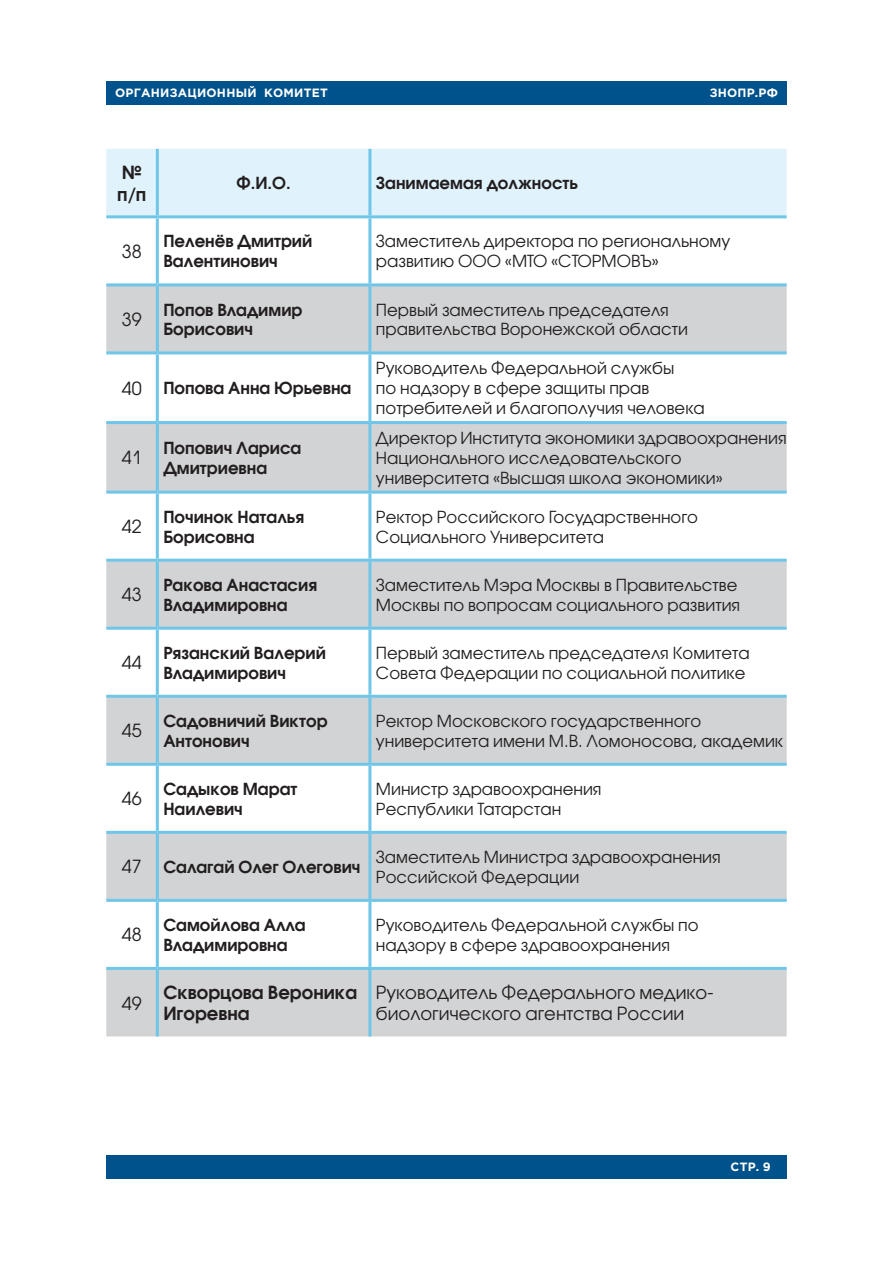
<style>
.page{position:relative;width:893px;height:1263px;background:#fff}
.page>*{position:absolute;margin:0;border:0;box-sizing:border-box;transform-origin:0 0}
.t1{font:18px/21.6px "Avant Garde Gothic C";color:#221e1f}
.t2{font:700 18px/21.6px "Avant Garde Gothic C";color:#221e1f}
.t3{font:16.5px/19.8px "Avant Garde Gothic C";color:#221e1f}
.t4{font:700 16.5px/19.8px "Avant Garde Gothic C";color:#221e1f}
.t5{font:700 12px "Gotham Pro";letter-spacing:.02em;color:#fff}
.s1{font-weight:400;font-size:18px}
</style>
<div class="page">
<div style="left:106px;top:1155px;width:681px;height:24px;background:#00528c"></div>
<div style="left:106px;top:81px;width:681px;height:23px;background:#00528c"></div>
<div style="left:106px;top:149px;width:681px;height:66px;background:#e0f2fb"></div>
<svg style="left:106px;top:286px;width:681px;height:750px;fill:#d1d3d4"></svg>
<hr style="left:156px;top:149px;width:3px;height:66px;background:#6fc6e9">
<hr style="left:368px;top:149px;width:3px;height:66px;background:#6fc6e9">
<hr style="left:106px;top:215px;width:51px;height:3px;background:#6fc6e9">
<hr style="left:157px;top:215px;width:213px;height:3px;background:#6fc6e9">
<hr style="left:370px;top:215px;width:417px;height:3px;background:#6fc6e9">
<hr style="left:157px;top:283px;width:213px;height:3px;background:#6fc6e9">
<hr style="left:370px;top:283px;width:417px;height:3px;background:#6fc6e9">
<hr style="left:157px;top:351px;width:213px;height:3px;background:#6fc6e9">
<hr style="left:370px;top:351px;width:417px;height:3px;background:#6fc6e9">
<hr style="left:106px;top:695px;width:51px;height:3px;background:#6fc6e9">
<hr style="left:157px;top:831px;width:213px;height:3px;background:#6fc6e9">
<hr style="left:370px;top:831px;width:417px;height:3px;background:#6fc6e9">
<hr style="left:156px;top:218px;width:3px;height:65px;background:#6fc6e9">
<hr style="left:368px;top:218px;width:3px;height:65px;background:#6fc6e9">
<hr style="left:106px;top:283px;width:51px;height:3px;background:#6fc6e9">
<hr style="left:368px;top:286px;width:3px;height:65px;background:#6fc6e9">
<hr style="left:368px;top:354px;width:3px;height:67px;background:#6fc6e9">
<hr style="left:157px;top:421px;width:213px;height:3px;background:#6fc6e9">
<hr style="left:370px;top:421px;width:417px;height:3px;background:#6fc6e9">
<hr style="left:368px;top:424px;width:3px;height:67px;background:#6fc6e9">
<hr style="left:156px;top:286px;width:3px;height:65px;background:#6fc6e9">
<hr style="left:106px;top:351px;width:51px;height:3px;background:#6fc6e9">
<hr style="left:156px;top:354px;width:3px;height:67px;background:#6fc6e9">
<hr style="left:106px;top:421px;width:51px;height:3px;background:#6fc6e9">
<hr style="left:156px;top:424px;width:3px;height:67px;background:#6fc6e9">
<hr style="left:106px;top:491px;width:51px;height:3px;background:#6fc6e9">
<hr style="left:157px;top:491px;width:213px;height:3px;background:#6fc6e9">
<hr style="left:156px;top:494px;width:3px;height:65px;background:#6fc6e9">
<hr style="left:370px;top:491px;width:417px;height:3px;background:#6fc6e9">
<hr style="left:368px;top:494px;width:3px;height:65px;background:#6fc6e9">
<hr style="left:106px;top:559px;width:51px;height:3px;background:#6fc6e9">
<hr style="left:157px;top:559px;width:213px;height:3px;background:#6fc6e9">
<hr style="left:156px;top:562px;width:3px;height:65px;background:#6fc6e9">
<hr style="left:370px;top:559px;width:417px;height:3px;background:#6fc6e9">
<hr style="left:368px;top:562px;width:3px;height:65px;background:#6fc6e9">
<hr style="left:106px;top:627px;width:51px;height:3px;background:#6fc6e9">
<hr style="left:157px;top:627px;width:213px;height:3px;background:#6fc6e9">
<hr style="left:156px;top:630px;width:3px;height:65px;background:#6fc6e9">
<hr style="left:370px;top:627px;width:417px;height:3px;background:#6fc6e9">
<hr style="left:368px;top:630px;width:3px;height:65px;background:#6fc6e9">
<hr style="left:157px;top:695px;width:213px;height:3px;background:#6fc6e9">
<hr style="left:156px;top:698px;width:3px;height:65px;background:#6fc6e9">
<hr style="left:370px;top:695px;width:417px;height:3px;background:#6fc6e9">
<hr style="left:368px;top:698px;width:3px;height:65px;background:#6fc6e9">
<hr style="left:157px;top:763px;width:213px;height:3px;background:#6fc6e9">
<hr style="left:156px;top:766px;width:3px;height:65px;background:#6fc6e9">
<hr style="left:370px;top:763px;width:417px;height:3px;background:#6fc6e9">
<hr style="left:368px;top:766px;width:3px;height:65px;background:#6fc6e9">
<hr style="left:156px;top:834px;width:3px;height:65px;background:#6fc6e9">
<hr style="left:368px;top:834px;width:3px;height:65px;background:#6fc6e9">
<hr style="left:156px;top:902px;width:3px;height:65px;background:#6fc6e9">
<hr style="left:368px;top:902px;width:3px;height:65px;background:#6fc6e9">
<hr style="left:156px;top:970px;width:3px;height:66px;background:#6fc6e9">
<hr style="left:368px;top:970px;width:3px;height:66px;background:#6fc6e9">
<hr style="left:106px;top:763px;width:51px;height:3px;background:#6fc6e9">
<hr style="left:106px;top:831px;width:51px;height:3px;background:#6fc6e9">
<hr style="left:106px;top:899px;width:51px;height:3px;background:#6fc6e9">
<hr style="left:157px;top:899px;width:213px;height:3px;background:#6fc6e9">
<hr style="left:370px;top:899px;width:417px;height:3px;background:#6fc6e9">
<hr style="left:106px;top:967px;width:51px;height:3px;background:#6fc6e9">
<hr style="left:157px;top:967px;width:213px;height:3px;background:#6fc6e9">
<hr style="left:370px;top:967px;width:417px;height:3px;background:#6fc6e9">
<p class="t5" style="left:115px;top:86px;width:214px">ОРГАНИЗАЦИОННЫЙ КОМИТЕТ</p>
<p class="t5" style="left:710px;top:86px;width:70px">ЗНОПР.РФ</p>
<p class="t2" style="left:117px;top:161px;width:31px">№ п/п</p>
<p class="t4" style="left:237px;top:173px;width:56px">Ф.И.О.</p>
<p class="t4" style="left:376px;top:173px;width:204px">Занимаемая должность</p>
<p class="t1" style="left:122px;top:240px;width:21px">38</p>
<p class="t4" style="left:163px;top:231px;width:151px">Пеленёв Дмитрий<br>Валентинович</p>
<p class="t3" style="left:376px;top:231px;width:356px">Заместитель директора по региональному развитию ООО «МТО «СТОРМОВЪ»</p>
<p class="t1" style="left:122px;top:309px;width:21px">39</p>
<p class="t4" style="left:163px;top:299px;width:141px">Попов Владимир<br>Борисович</p>
<p class="t3" style="left:376px;top:299px;width:314px">Первый заместитель председателя правительства Воронежской области</p>
<p class="t4" style="left:122px;top:378px;width:231px"><span class="s1">40</span> Попова Анна Юрьевна</p>
<p class="t3" style="left:376px;top:358px;width:330px">Руководитель Федеральной службы<br>по надзору в сфере защиты прав потребителей и благополучия человека</p>
<p class="t1" style="left:122px;top:447px;width:21px">41</p>
<p class="t4" style="left:163px;top:438px;width:140px">Попович Лариса<br>Дмитриевна</p>
<p class="t3" style="left:376px;top:428px;width:412px">Директор Института экономики здравоохранения<br>Национального исследовательского университета «Высшая школа экономики»</p>
<p class="t1" style="left:122px;top:516px;width:21px">42</p>
<p class="t4" style="left:163px;top:506px;width:143px">Починок Наталья<br>Борисовна</p>
<p class="t3" style="left:376px;top:507px;width:324px">Ректор Российского Государственного<br>Социального Университета</p>
<p class="t1" style="left:122px;top:584px;width:21px">43</p>
<p class="t4" style="left:163px;top:574px;width:155px">Ракова Анастасия<br>Владимировна</p>
<p class="t3" style="left:376px;top:575px;width:366px">Заместитель Мэра Москвы в Правительстве<br>Москвы по вопросам социального развития</p>
<p class="t1" style="left:122px;top:652px;width:21px">44</p>
<p class="t4" style="left:163px;top:643px;width:164px">Рязанский Валерий<br>Владимирович</p>
<p class="t3" style="left:376px;top:643px;width:375px">Первый заместитель председателя Комитета<br>Совета Федерации по социальной политике</p>
<p class="t1" style="left:122px;top:720px;width:21px">45</p>
<p class="t4" style="left:163px;top:711px;width:166px">Садовничий Виктор<br>Антонович</p>
<p class="t3" style="left:376px;top:711px;width:409px">Ректор Московского государственного университета имени М.В. Ломоносова, академик</p>
<p class="t1" style="left:122px;top:788px;width:21px">46</p>
<p class="t4" style="left:163px;top:779px;width:136px">Садыков Марат<br>Наилевич</p>
<p class="t3" style="left:376px;top:779px;width:227px">Министр здравоохранения<br>Республики Татарстан</p>
<p class="t4" style="left:122px;top:857px;width:240px"><span class="s1">47</span> Салагай Олег Олегович</p>
<p class="t3" style="left:376px;top:847px;width:346px">Заместитель Министра здравоохранения<br>Российской Федерации</p>
<p class="t1" style="left:122px;top:924px;width:21px">48</p>
<p class="t4" style="left:163px;top:915px;width:144px">Самойлова Алла<br>Владимировна</p>
<p class="t3" style="left:376px;top:915px;width:324px">Руководитель Федеральной службы по надзору в сфере здравоохранения</p>
<p class="t1" style="left:122px;top:992px;width:21px">49</p>
<p class="t2" style="left:163px;top:981px;width:195px">Скворцова Вероника<br>Игоревна</p>
<p class="t1" style="left:376px;top:981px;width:339px">Руководитель Федерального медико&shy;биологического агентства России</p>
<p class="t5" style="left:731px;top:1160px;width:42px">СТР. 9</p>
</div>
